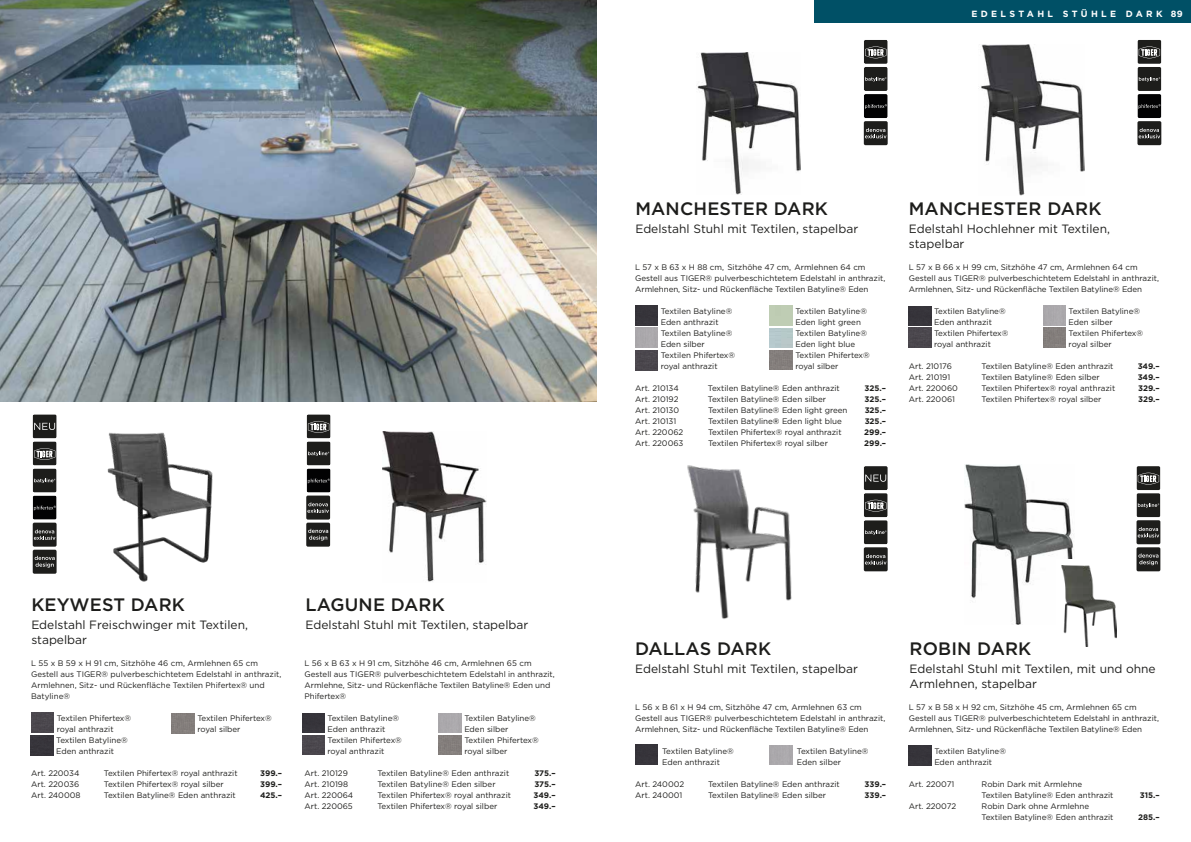
<style>
.page{position:relative;width:1191px;height:842px;background:#fff}
.page>*{position:absolute;margin:0;border:0;box-sizing:border-box;transform-origin:0 0}
.t1{font:500 18px "Gotham";letter-spacing:.01em;color:#1d1d1b}
.t2{font:12px/15px "Gotham";color:#1d1d1b}
.t3{font:700 9px "Gotham";letter-spacing:.375em;color:#fff}
.t4{font:8px/11px "Gotham";color:#1d1d1b}
.t5{font:700 8px "Gotham";color:#1d1d1b}
.s1{font-weight:500}
</style>
<div class="page">
<img style="left:383px;top:432px;width:103px;height:150px">
<img style="left:107px;top:432px;width:106px;height:150px">
<img style="left:31px;top:713px;width:23px;height:20px">
<img style="left:172px;top:714px;width:22px;height:20px">
<img style="left:909px;top:746px;width:22px;height:20px">
<svg style="left:1136px;top:466px;width:25px;height:106px;background:#535352"></svg>
<img style="left:687px;top:465px;width:105px;height:154px">
<img style="left:697px;top:53px;width:103px;height:142px">
<img style="left:981px;top:44px;width:103px;height:151px">
<svg style="left:863px;top:466px;width:25px;height:106px;background:#535351"></svg>
<svg style="left:306px;top:414px;width:25px;height:133px;background:#4f4f4e"></svg>
<svg style="left:32px;top:414px;width:25px;height:160px;background:#50504f"></svg>
<img style="left:439px;top:735px;width:22px;height:20px">
<img style="left:770px;top:350px;width:22px;height:20px">
<img style="left:1043px;top:327px;width:22px;height:20px">
<img style="left:302px;top:713px;width:23px;height:20px">
<img style="left:302px;top:735px;width:23px;height:20px">
<img style="left:635px;top:350px;width:23px;height:20px">
<img style="left:908px;top:306px;width:23px;height:41px">
<div style="left:814px;top:0;width:377px;height:23px;background:#005066"></div>
<svg style="left:863px;top:40px;width:25px;height:106px;background:#4b4b4a"></svg>
<svg style="left:1137px;top:40px;width:25px;height:106px;background:#4c4c4b"></svg>
<img style="left:635px;top:306px;width:23px;height:41px">
<img style="left:964px;top:465px;width:110px;height:160px">
<img style="left:0;top:0;width:596px;height:401px">
<img style="left:635px;top:745px;width:23px;height:20px">
<div style="left:1055px;top:559px;width:71px;height:94px;background:#fff"></div>
<img style="left:1061px;top:566px;width:55px;height:81px">
<img style="left:31px;top:735px;width:22px;height:20px">
<p class="t3" style="left:971px;top:8px;width:193px">EDELSTAHL STÜHLE DARK</p>
<p class="t3" style="left:1170px;top:8px;width:13px">89</p>
<h1 class="t1" style="left:635px;top:197px;width:194px">MANCHESTER DARK</h1>
<h2 class="t2" style="left:635px;top:221px;width:224px">Edelstahl Stuhl mit Textilen, stapelbar</h2>
<p class="t4" style="left:635px;top:262px;width:252px">L 57 x B 63 x H 88 cm, Sitzhöhe 47 cm, Armlehnen 64 cm<br>Gestell aus TIGER® pulverbeschichtetem Edelstahl in anthrazit,<br>Armlehnen, Sitz- und Rückenfläche Textilen Batyline® Eden</p>
<h1 class="t1" style="left:909px;top:197px;width:194px">MANCHESTER DARK</h1>
<h2 class="t2" style="left:909px;top:221px;width:203px">Edelstahl Hochlehner mit Textilen, stapelbar</h2>
<p class="t4" style="left:909px;top:262px;width:252px">L 57 x B 66 x H 99 cm, Sitzhöhe 47 cm, Armlehnen 64 cm<br>Gestell aus TIGER® pulverbeschichtetem Edelstahl in anthrazit,<br>Armlehnen, Sitz- und Rückenfläche Textilen Batyline® Eden</p>
<p class="t4" style="left:660px;top:306px;width:73px">Textilen Batyline®<br>Eden anthrazit</p>
<p class="t4" style="left:795px;top:306px;width:73px">Textilen Batyline®<br>Eden light green<br>Textilen Batyline®<br>Eden light blue</p>
<p class="t4" style="left:934px;top:306px;width:73px">Textilen Batyline®<br>Eden anthrazit</p>
<p class="t4" style="left:1068px;top:306px;width:73px">Textilen Batyline®<br>Eden silber</p>
<p class="t4" style="left:934px;top:328px;width:76px">Textilen Phifertex® royal anthrazit</p>
<p class="t4" style="left:1068px;top:328px;width:76px">Textilen Phifertex® royal silber</p>
<p class="t4" style="left:660px;top:328px;width:73px">Textilen Batyline®<br>Eden silber</p>
<p class="t4" style="left:660px;top:350px;width:76px">Textilen Phifertex® royal anthrazit</p>
<p class="t4" style="left:795px;top:350px;width:76px">Textilen Phifertex® royal silber</p>
<p class="t4" style="left:635px;top:383px;width:45px">Art. 210134</p>
<p class="t4" style="left:708px;top:383px;width:133px">Textilen Batyline® Eden anthrazit</p>
<p class="t5" style="left:864px;top:383px;width:23px">325.–</p>
<p class="t4" style="left:635px;top:394px;width:45px">Art. 210192</p>
<p class="t4" style="left:708px;top:394px;width:120px">Textilen Batyline® Eden silber</p>
<p class="t5" style="left:864px;top:394px;width:23px">325.–</p>
<p class="t4" style="left:635px;top:405px;width:45px">Art. 210130</p>
<p class="t4" style="left:708px;top:405px;width:141px">Textilen Batyline® Eden light green</p>
<p class="t5" style="left:864px;top:405px;width:23px">325.–</p>
<p class="t4" style="left:635px;top:416px;width:43px">Art. 210131</p>
<p class="t4" style="left:708px;top:416px;width:135px">Textilen Batyline<span class="s1">®</span> Eden light blue</p>
<p class="t5" style="left:864px;top:416px;width:23px">325.–</p>
<p class="t4" style="left:635px;top:427px;width:50px">Art. 220062</p>
<p class="t4" style="left:708px;top:427px;width:135px">Textilen Phifertex® royal anthrazit</p>
<p class="t5" style="left:864px;top:427px;width:24px">299.–</p>
<p class="t4" style="left:635px;top:438px;width:50px">Art. 220063</p>
<p class="t4" style="left:708px;top:438px;width:121px">Textilen Phifertex® royal silber</p>
<p class="t5" style="left:864px;top:438px;width:24px">299.–</p>
<p class="t4" style="left:909px;top:361px;width:45px">Art. 210176</p>
<p class="t4" style="left:981px;top:361px;width:133px">Textilen Batyline® Eden anthrazit</p>
<p class="t5" style="left:1137px;top:361px;width:24px">349.–</p>
<p class="t4" style="left:909px;top:372px;width:43px">Art. 210191</p>
<p class="t4" style="left:981px;top:372px;width:120px">Textilen Batyline® Eden silber</p>
<p class="t5" style="left:1137px;top:372px;width:24px">349.–</p>
<p class="t4" style="left:909px;top:383px;width:51px">Art. 220060</p>
<p class="t4" style="left:981px;top:383px;width:135px">Textilen Phifertex® royal anthrazit</p>
<p class="t5" style="left:1138px;top:383px;width:23px">329.–</p>
<p class="t4" style="left:909px;top:394px;width:48px">Art. 220061</p>
<p class="t4" style="left:981px;top:394px;width:121px">Textilen Phifertex® royal silber</p>
<p class="t5" style="left:1138px;top:394px;width:23px">329.–</p>
<h1 class="t1" style="left:305px;top:593px;width:141px">LAGUNE DARK</h1>
<h2 class="t2" style="left:305px;top:617px;width:224px">Edelstahl Stuhl mit Textilen, stapelbar</h2>
<p class="t4" style="left:304px;top:658px;width:252px">L 56 x B 63 x H 91 cm, Sitzhöhe 46 cm, Armlehnen 65 cm Gestell aus TIGER® pulverbeschichtetem Edelstahl in anthrazit, Armlehne, Sitz- und Rückenfläche Textilen Batyline® Eden und Phifertex®</p>
<h1 class="t1" style="left:31px;top:593px;width:155px">KEYWEST DARK</h1>
<h2 class="t2" style="left:31px;top:617px;width:218px">Edelstahl Freischwinger mit Textilen, stapelbar</h2>
<h1 class="t1" style="left:909px;top:637px;width:123px">ROBIN DARK</h1>
<h2 class="t2" style="left:909px;top:661px;width:248px">Edelstahl Stuhl mit Textilen, mit und ohne<br>Armlehnen, stapelbar</h2>
<h1 class="t1" style="left:635px;top:637px;width:137px">DALLAS DARK</h1>
<h2 class="t2" style="left:635px;top:661px;width:224px">Edelstahl Stuhl mit Textilen, stapelbar</h2>
<p class="t4" style="left:31px;top:658px;width:252px">L 55 x B 59 x H 91 cm, Sitzhöhe 46 cm, Armlehnen 65 cm Gestell aus TIGER® pulverbeschichtetem Edelstahl in anthrazit, Armlehnen, Sitz- und Rückenfläche Textilen Phifertex® und Batyline®</p>
<p class="t4" style="left:57px;top:713px;width:76px">Textilen Phifertex® royal anthrazit</p>
<p class="t4" style="left:31px;top:768px;width:50px">Art. 220034</p>
<p class="t4" style="left:104px;top:768px;width:135px">Textilen Phifertex® royal anthrazit</p>
<p class="t5" style="left:260px;top:768px;width:23px">399.–</p>
<p class="t4" style="left:31px;top:779px;width:50px">Art. 220036</p>
<p class="t4" style="left:104px;top:779px;width:121px">Textilen Phifertex® royal silber</p>
<p class="t5" style="left:260px;top:779px;width:23px">399.–</p>
<p class="t4" style="left:31px;top:790px;width:51px">Art. 240008</p>
<p class="t4" style="left:104px;top:790px;width:133px">Textilen Batyline® Eden anthrazit</p>
<p class="t5" style="left:260px;top:790px;width:24px">425.–</p>
<p class="t4" style="left:197px;top:713px;width:76px">Textilen Phifertex® royal silber</p>
<p class="t4" style="left:909px;top:702px;width:252px">L 57 x B 58 x H 92 cm, Sitzhöhe 45 cm, Armlehnen 65 cm<br>Gestell aus TIGER® pulverbeschichtetem Edelstahl in anthrazit,<br>Armlehnen, Sitz- und Rückenfläche Textilen Batyline® Eden</p>
<p class="t4" style="left:934px;top:746px;width:73px">Textilen Batyline®<br>Eden anthrazit</p>
<p class="t4" style="left:909px;top:779px;width:47px">Art. 220071</p>
<p class="t4" style="left:981px;top:779px;width:133px">Robin Dark mit Armlehne<br>Textilen Batyline® Eden anthrazit</p>
<p class="t5" style="left:1139px;top:790px;width:21px">315.–</p>
<p class="t4" style="left:909px;top:801px;width:49px">Art. 220072</p>
<p class="t4" style="left:981px;top:801px;width:133px">Robin Dark ohne Armlehne<br>Textilen Batyline® Eden anthrazit</p>
<p class="t5" style="left:1138px;top:812px;width:23px">285.–</p>
<p class="t4" style="left:635px;top:702px;width:252px">L 56 x B 61 x H 94 cm, Sitzhöhe 47 cm, Armlehnen 63 cm<br>Gestell aus TIGER® pulverbeschichtetem Edelstahl in anthrazit,<br>Armlehnen, Sitz- und Rückenfläche Textilen Batyline® Eden</p>
<p class="t4" style="left:327px;top:713px;width:76px">Textilen Batyline®<br>Eden anthrazit<br>Textilen Phifertex® royal anthrazit</p>
<p class="t4" style="left:464px;top:713px;width:76px">Textilen Batyline®<br>Eden silber<br>Textilen Phifertex® royal silber</p>
<p class="t4" style="left:56px;top:735px;width:73px">Textilen Batyline®<br>Eden anthrazit</p>
<p class="t4" style="left:662px;top:746px;width:73px">Textilen Batyline®<br>Eden anthrazit</p>
<p class="t4" style="left:797px;top:746px;width:73px">Textilen Batyline®<br>Eden silber</p>
<p class="t4" style="left:304px;top:768px;width:45px">Art. 210129</p>
<p class="t4" style="left:377px;top:768px;width:133px">Textilen Batyline® Eden anthrazit</p>
<p class="t5" style="left:534px;top:768px;width:23px">375.–</p>
<p class="t4" style="left:304px;top:779px;width:45px">Art. 210198</p>
<p class="t4" style="left:377px;top:779px;width:120px">Textilen Batyline® Eden silber</p>
<p class="t5" style="left:534px;top:779px;width:23px">375.–</p>
<p class="t4" style="left:305px;top:790px;width:50px">Art. 220064</p>
<p class="t4" style="left:377px;top:790px;width:135px">Textilen Phifertex® royal anthrazit</p>
<p class="t5" style="left:533px;top:790px;width:24px">349.–</p>
<p class="t4" style="left:305px;top:801px;width:50px">Art. 220065</p>
<p class="t4" style="left:377px;top:801px;width:121px">Textilen Phifertex® royal silber</p>
<p class="t5" style="left:533px;top:801px;width:24px">349.–</p>
<p class="t4" style="left:635px;top:779px;width:50px">Art. 240002</p>
<p class="t4" style="left:708px;top:779px;width:133px">Textilen Batyline® Eden anthrazit</p>
<p class="t5" style="left:864px;top:779px;width:23px">339.–</p>
<p class="t4" style="left:635px;top:790px;width:49px">Art. 240001</p>
<p class="t4" style="left:708px;top:790px;width:120px">Textilen Batyline® Eden silber</p>
<p class="t5" style="left:864px;top:790px;width:23px">339.–</p>
</div>
